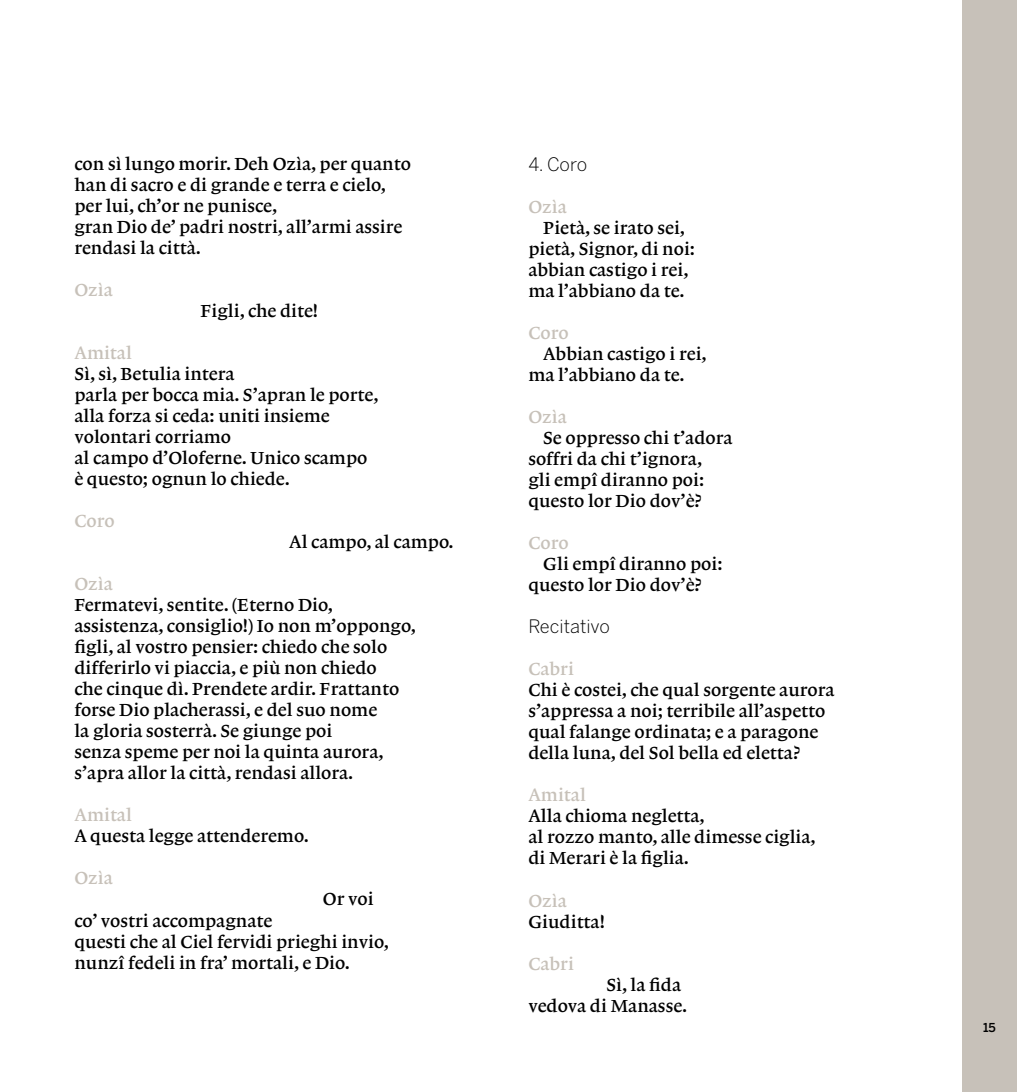
<style>
.page{position:relative;width:1017px;height:1092px;background:#fff}
.page>*{position:absolute;margin:0;border:0;box-sizing:border-box;transform-origin:0 0}
.t1{font:18.38px/21px "Lexicon No 1 Roman B";color:#000}
.t2{font:18.38px "Lexicon No 1 Roman B";color:#c7c1b9}
.t3{font:300 18.38px "Benton Sans";color:#000}
.t4{font:500 12.25px "Benton Sans";color:#000}
</style>
<div class="page">
<div style="left:963px;top:0;width:54px;height:1091px;background:#c7c1b9"></div>
<p class="t1" style="left:74px;top:153px;width:338px">con sì lungo morir. Deh Ozìa, per quanto han di sacro e di grande e terra e cielo, per lui, ch’or ne punisce,<br>gran Dio de’ padri nostri, all’armi assire rendasi la città.</p>
<p class="t2" style="left:74px;top:279px;width:40px">Ozìa</p>
<p class="t1" style="left:200px;top:300px;width:119px">Figli, che dite!</p>
<p class="t2" style="left:74px;top:342px;width:59px">Amital</p>
<p class="t1" style="left:74px;top:363px;width:306px">Sì, sì, Betulia intera<br>parla per bocca mia. S’apran le porte, alla forza si ceda: uniti insieme volontari corriamo<br>al campo d’Oloferne. Unico scampo è questo; ognun lo chiede.</p>
<p class="t2" style="left:74px;top:511px;width:42px">Coro</p>
<p class="t1" style="left:289px;top:531px;width:166px">Al campo, al campo.</p>
<p class="t2" style="left:74px;top:574px;width:40px">Ozìa</p>
<p class="t1" style="left:74px;top:594px;width:343px">Fermatevi, sentite. (Eterno Dio, assistenza, consiglio!) Io non m’oppongo, figli, al vostro pensier: chiedo che solo differirlo vi piaccia, e più non chiedo<br>che cinque dì. Prendete ardir. Frattanto forse Dio placherassi, e del suo nome<br>la gloria sosterrà. Se giunge poi<br>senza speme per noi la quinta aurora, s’apra allor la città, rendasi allora.</p>
<p class="t2" style="left:74px;top:805px;width:59px">Amital</p>
<p class="t1" style="left:74px;top:825px;width:236px">A questa legge attenderemo.</p>
<p class="t2" style="left:74px;top:868px;width:40px">Ozìa</p>
<p class="t1" style="left:323px;top:888px;width:52px">Or voi</p>
<p class="t1" style="left:74px;top:909px;width:316px">co’ vostri accompagnate<br>questi che al Ciel fervidi prieghi invio, nunzî fedeli in fra’ mortali, e Dio.</p>
<p class="t3" style="left:528px;top:153px;width:60px">4. Coro</p>
<p class="t2" style="left:528px;top:196px;width:40px">Ozìa</p>
<p class="t1" style="left:528px;top:217px;width:168px;text-align:center">Pietà, se irato sei, pietà, Signor, di noi: abbian castigo i rei, ma l’abbiano da te.</p>
<p class="t2" style="left:528px;top:322px;width:42px">Coro</p>
<p class="t1" style="left:528px;top:343px;width:180px;text-indent:15px">Abbian castigo i rei, ma l’abbiano da te.</p>
<p class="t2" style="left:528px;top:407px;width:40px">Ozìa</p>
<p class="t1" style="left:528px;top:427px;width:206px;text-indent:15px">Se oppresso chi t’adora soffri da chi t’ignora,<br>gli empî diranno poi: questo lor Dio dov’è?</p>
<p class="t2" style="left:528px;top:533px;width:42px">Coro</p>
<p class="t1" style="left:528px;top:553px;width:196px;text-indent:15px">Gli empî diranno poi: questo lor Dio dov’è?</p>
<p class="t3" style="left:528px;top:615px;width:83px">Recitativo</p>
<p class="t2" style="left:528px;top:659px;width:47px">Cabri</p>
<p class="t1" style="left:528px;top:679px;width:308px">Chi è costei, che qual sorgente aurora s’appressa a noi; terribile all’aspetto qual falange ordinata; e a paragone della luna, del Sol bella ed eletta?</p>
<p class="t2" style="left:528px;top:785px;width:59px">Amital</p>
<p class="t1" style="left:528px;top:805px;width:289px">Alla chioma negletta,<br>al rozzo manto, alle dimesse ciglia, di Merari è la figlia.</p>
<p class="t2" style="left:528px;top:890px;width:40px">Ozìa</p>
<p class="t1" style="left:528px;top:910px;width:78px">Giuditta!</p>
<p class="t2" style="left:528px;top:953px;width:47px">Cabri</p>
<p class="t1" style="left:528px;top:973px;width:160px;text-indent:78px">Sì, la fida vedova di Manasse.</p>
<p class="t4" style="left:983px;top:1020px;width:14px">15</p>
</div>
